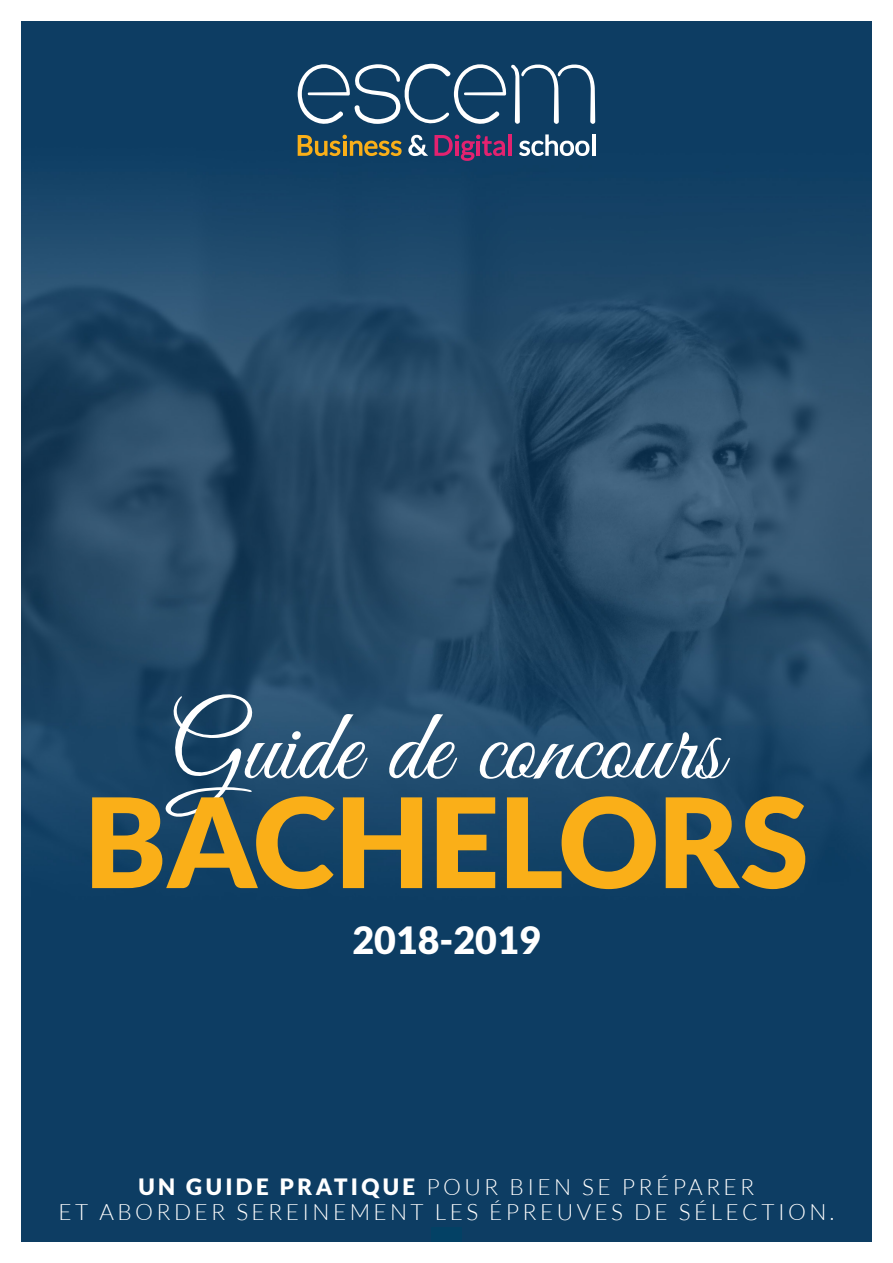
<style>
.page{position:relative;width:893px;height:1263px;background:#fff}
.page>*{position:absolute;margin:0;border:0;box-sizing:border-box;transform-origin:0 0}
.t1{font:900 124.5px "Lato";color:#faaf18}
.t2{font:102.75px "Great Vibes";color:#fff}
.t3{font:900 37.5px "Lato";color:#fff}
.t4{font:300 22.5px "Lato";letter-spacing:.15em;color:#fff}
.s1{font-weight:900}
</style>
<div class="page">
<img style="left:21px;top:21px;width:851px;height:1221px">
<svg style="left:298px;top:135px;width:104px;height:21px;background:#6e6b44"></svg>
<svg style="left:408px;top:135px;width:20px;height:21px"></svg>
<svg style="left:434px;top:135px;width:71px;height:26px;background:#603268"></svg>
<hr style="left:508px;top:134px;width:4px;height:22px;background:#e32270">
<svg style="left:519px;top:134px;width:70px;height:22px"></svg>
<hr style="left:592px;top:134px;width:3px;height:22px;background:#fff">
<svg style="left:298px;top:62px;width:297px;height:66px;background:#375f7e"></svg>
<div style="left:431px;top:1227px;width:31px;height:15px;background:#034165"></div>
<p class="t2" style="left:170px;top:691px;width:553px">Guide de concours</p>
<p class="t1" style="left:85px;top:769px;width:725px">BACHELORS</p>
<p class="t3" style="left:352px;top:918px;width:190px">2018-2019</p>
<p class="t4" style="left:138px;top:1175px;width:617px"><span class="s1">UN GUIDE PRATIQUE</span> POUR BIEN SE PRÉPARER</p>
<p class="t4" style="left:59px;top:1200px;width:777px">ET ABORDER SEREINEMENT LES ÉPREUVES DE SÉLECTION.</p>
</div>
